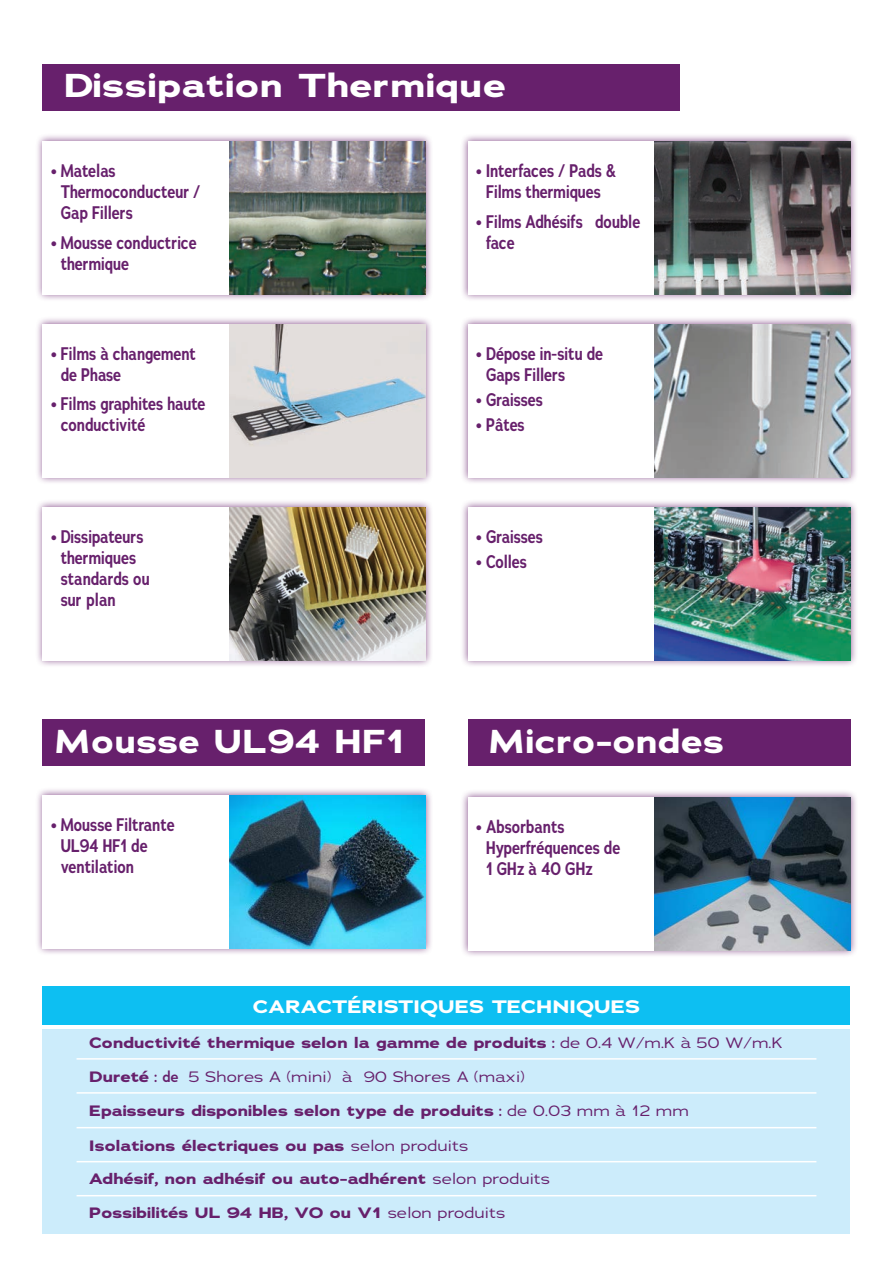
<style>
.page{position:relative;width:893px;height:1263px;background:#fff}
.page>*{position:absolute;margin:0;border:0;box-sizing:border-box;transform-origin:0 0}
.t1{font:700 33px "Adrianna Extended";letter-spacing:.02em;color:#fff}
.t2{font:700 33px "Adrianna Extended";letter-spacing:.02em;color:#fff;scale:.93 1}
.t3{font:700 33px "Adrianna Extended";letter-spacing:.02em;color:#fff;scale:.94 1}
.t4{font:600 18px/21px "Adrianna Condensed";color:#67206c;scale:1.05 1}
.t5{font:700 18px "Adrianna Extended";color:#fff}
.t6{font:700 15px "Adrianna Extended";color:#67206c}
.t7{font:15px "Adrianna Extended";color:#67206c}
.s1{font-family:"Adrianna";font-weight:600}
.s2{font-weight:400}
.s3{font-weight:700}
</style>
<div class="page">
<div style="left:35px;top:499px;width:398px;height:169px;background:#67206c;opacity:.75"></div>
<div style="left:43px;top:507px;width:382px;height:153px;background:#fff"></div>
<div style="left:35px;top:316px;width:398px;height:169px;background:#67206c;opacity:.75"></div>
<div style="left:43px;top:324px;width:382px;height:153px;background:#fff"></div>
<div style="left:35px;top:134px;width:398px;height:168px;background:#67206c;opacity:.75"></div>
<div style="left:43px;top:141px;width:382px;height:153px;background:#fff"></div>
<div style="left:460px;top:134px;width:398px;height:168px;background:#67206c;opacity:.75"></div>
<div style="left:468px;top:141px;width:382px;height:153px;background:#fff"></div>
<div style="left:460px;top:316px;width:398px;height:169px;background:#67206c;opacity:.75"></div>
<div style="left:468px;top:324px;width:382px;height:153px;background:#fff"></div>
<div style="left:35px;top:787px;width:398px;height:169px;background:#67206c;opacity:.75"></div>
<div style="left:43px;top:795px;width:382px;height:153px;background:#fff"></div>
<div style="left:460px;top:499px;width:398px;height:169px;background:#67206c;opacity:.75"></div>
<div style="left:468px;top:507px;width:382px;height:153px;background:#fff"></div>
<img style="left:230px;top:795px;width:195px;height:153px">
<img style="left:230px;top:507px;width:195px;height:153px">
<img style="left:655px;top:507px;width:195px;height:153px">
<img style="left:655px;top:324px;width:195px;height:153px">
<img style="left:230px;top:141px;width:195px;height:153px">
<img style="left:655px;top:141px;width:195px;height:153px">
<img style="left:230px;top:324px;width:195px;height:153px">
<div style="left:460px;top:790px;width:398px;height:168px;background:#67206c;opacity:.75"></div>
<div style="left:468px;top:797px;width:382px;height:153px;background:#fff"></div>
<img style="left:655px;top:797px;width:195px;height:153px">
<div style="left:43px;top:1029px;width:807px;height:204px;background:#ccecfb"></div>
<div style="left:43px;top:64px;width:637px;height:47px;background:#67206c"></div>
<div style="left:43px;top:719px;width:382px;height:46px;background:#67206c"></div>
<div style="left:468px;top:719px;width:382px;height:46px;background:#67206c"></div>
<div style="left:43px;top:986px;width:807px;height:39px;background:#0dbff2"></div>
<hr style="left:77px;top:1058px;width:739px;height:1px;background:#fff">
<hr style="left:77px;top:1092px;width:739px;height:2px;background:#fff">
<hr style="left:77px;top:1127px;width:739px;height:1px;background:#fff">
<hr style="left:77px;top:1161px;width:739px;height:1px;background:#fff">
<hr style="left:77px;top:1195px;width:739px;height:1px;background:#fff">
<h1 class="t1" style="left:64px;top:65px;width:444px">Dissipation Thermique</h1>
<p class="t4" style="left:61px;top:160px;width:135px;text-indent:-10px">• Matelas<br>Thermoconducteur /<br>Gap Fillers</p>
<p class="t4" style="left:61px;top:232px;width:131px;text-indent:-10px">• Mousse conductrice thermique</p>
<p class="t4" style="left:61px;top:343px;width:130px;text-indent:-10px">• Films à changement de Phase</p>
<p class="t4" style="left:61px;top:394px;width:139px;text-indent:-10px">• Films graphites haute conductivité</p>
<p class="t4" style="left:61px;top:526px;width:86px;text-indent:-10px">• Dissipateurs thermiques standards ou sur plan</p>
<p class="t4" style="left:476px;top:160px;width:135px;text-align:center">• Interfaces / Pads &amp;<br>Films thermiques</p>
<p class="t4" style="left:486px;top:211px;width:149px;text-indent:-10px">• Films Adhésifs double face</p>
<p class="t4" style="left:486px;top:343px;width:113px;text-indent:-10px">• Dépose in-situ de<br>Gaps Fillers</p>
<p class="t4" style="left:476px;top:389px;width:65px">• Graisses</p>
<p class="t4" style="left:476px;top:415px;width:48px">• Pâtes</p>
<p class="t4" style="left:476px;top:526px;width:65px">• Graisses</p>
<p class="t4" style="left:476px;top:551px;width:50px">• Colles</p>
<h1 class="t2" style="left:55px;top:720px;width:377px">Mousse UL94 HF1</h1>
<h1 class="t3" style="left:489px;top:720px;width:252px">Micro-ondes</h1>
<p class="t4" style="left:61px;top:814px;width:110px;text-indent:-10px">• Mousse Filtrante<br>UL94 HF1 de ventilation</p>
<p class="t4" style="left:486px;top:816px;width:129px;text-indent:-10px">• Absorbants<br>Hyperfréquences de<br>1 GHz à 40 GHz</p>
<p class="t5" style="left:253px;top:995px;width:389px">CARACTÉRISTIQUES TECHNIQUES</p>
<p class="t6" style="left:89px;top:1033px;width:695px">Conductivité thermique selon la gamme de produits <span class="s1">:</span> <span class="s2">de 0.4 W/m.K à 50 W/m.K</span></p>
<p class="t7" style="left:89px;top:1067px;width:437px"><span class="s3">Dureté</span> <span class="s1">: de</span> 5 Shores A (mini) à 90 Shores A (maxi)</p>
<p class="t6" style="left:89px;top:1101px;width:601px">Epaisseurs disponibles selon type de produits <span class="s1">:</span> <span class="s2">de 0.03 mm à 12 mm</span></p>
<p class="t6" style="left:89px;top:1136px;width:381px">Isolations électriques ou pas <span class="s2">selon produits</span></p>
<p class="t6" style="left:89px;top:1169px;width:463px">Adhésif, non adhésif ou auto-adhérent <span class="s2">selon produits</span></p>
<p class="t6" style="left:89px;top:1203px;width:418px">Possibilités UL 94 HB, VO ou V1 <span class="s2">selon produits</span></p>
</div>
